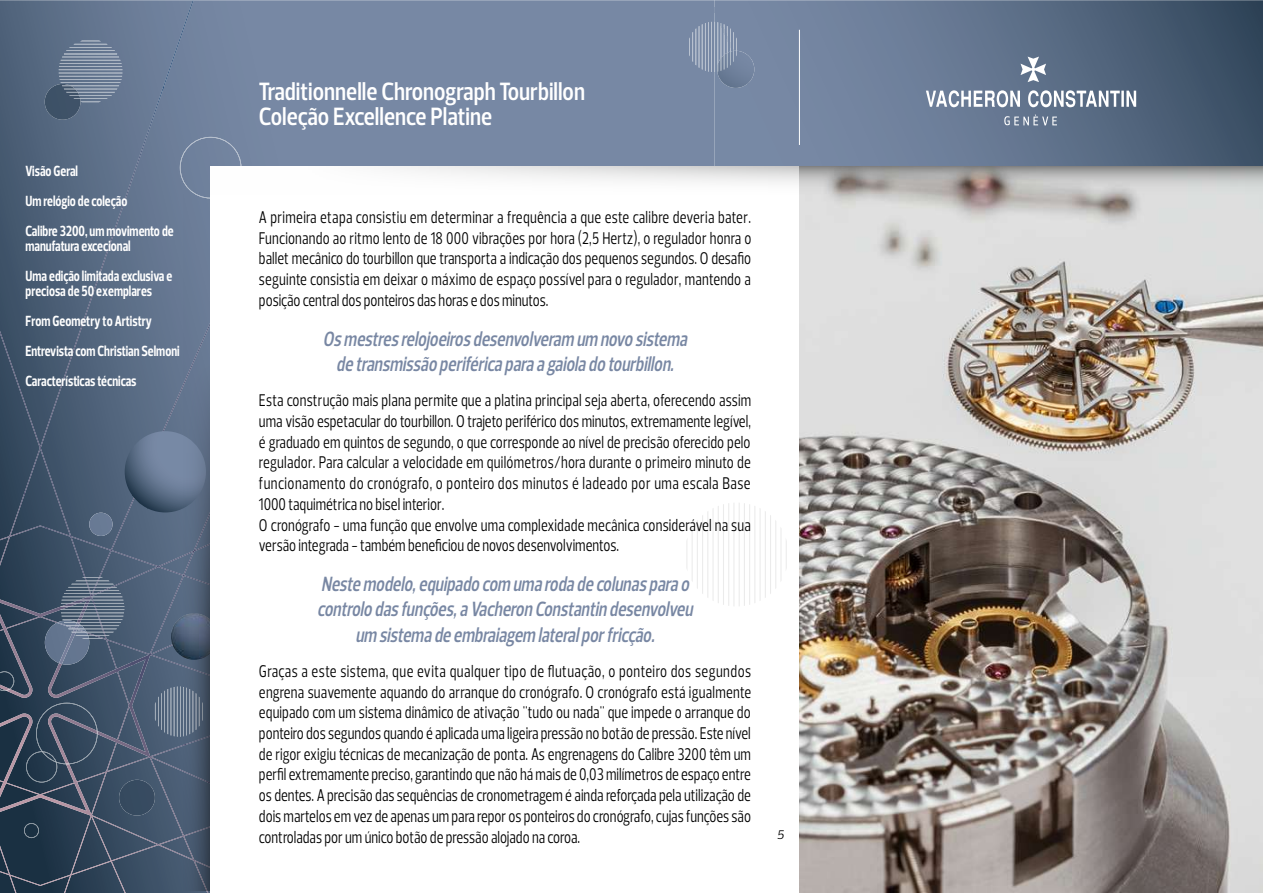
<style>
.page{position:relative;width:1263px;height:893px;background:#fff}
.page>*{position:absolute;margin:0;border:0;box-sizing:border-box;transform-origin:0 0}
.t1{font:600 25.5px/25.5px "Prelo Condensed";color:#fff}
.t2{font:italic 600 21px/25.2px "Prelo Condensed";color:#7887a3;text-align:center;scale:.9 1}
.t3{font:17.25px/20.7px "Prelo Condensed";color:#000;text-align:justify;scale:.9 1}
.t4{font:700 15px/30px "Prelo Condensed";color:#fff;scale:.9 1}
.t5{font:italic 12.75px "Prelo";color:#000}
</style>
<div class="page">
<div style="left:236px;top:0;width:478px;height:166px;background:#7788a4"></div>
<svg style="left:714px;top:0;width:549px;height:166px;background:#5f718b"></svg>
<svg style="left:0;top:0;width:236px;height:893px;background:#4d5f76"></svg>
<svg style="left:24px;top:823px;width:15px;height:15px"></svg>
<svg style="left:26px;top:703px;width:72px;height:79px;background:#3b4c5f"></svg>
<svg style="left:180px;top:137px;width:61px;height:53px;background:#73849f"></svg>
<div style="left:119px;top:780px;width:36px;height:36px;background:#364b60;border-radius:18px"></div>
<div style="left:89px;top:513px;width:24px;height:23px;background:#697b95;border-radius:12px"></div>
<svg style="left:155px;top:686px;width:8px;height:51px"></svg>
<svg style="left:0;top:671px;width:14px;height:20px"></svg>
<svg style="left:45px;top:577px;width:79px;height:88px;background:#5a6a7f"></svg>
<svg style="left:66px;top:41px;width:49px;height:10px"></svg>
<hr style="left:64px;top:53px;width:53px;height:1px;background:#a0acba">
<svg style="left:45px;top:57px;width:77px;height:63px;background:#67788e"></svg>
<img style="left:717px;top:51px;width:37px;height:37px">
<svg style="left:689px;top:22px;width:48px;height:50px;background:#8a98b0"></svg>
<svg style="left:125px;top:431px;width:81px;height:81px;background:#576a82"></svg>
<svg style="left:926px;top:57px;width:210px;height:68px;background:#74849a"></svg>
<svg style="left:163px;top:190px;width:47px;height:701px;background:#5b6b83"></svg>
<div style="left:210px;top:166px;width:1052px;height:727px;background:#fff"></div>
<svg style="left:385px;top:166px;width:414px;height:17px"></svg>
<hr style="left:799px;top:30px;width:1px;height:115px;background:#fff">
<svg style="left:686px;top:503px;width:101px;height:103px"></svg>
<img style="left:799px;top:214px;width:464px;height:679px">
<svg style="left:799px;top:166px;width:464px;height:48px;background:#bcbab9"></svg>
<p class="t4" style="left:26px;top:156px;width:166px">Visão Geral<br>Um relógio de coleção<br>Calibre 3200, um movimento de</p>
<p class="t4" style="left:26px;top:231px;width:165px">manufatura excecional<br>Uma edição limitada exclusiva e</p>
<p class="t4" style="left:26px;top:276px;width:173px">preciosa de 50 exemplares<br>From Geometry to Artistry<br>Entrevista com Christian Selmoni<br>Características técnicas</p>
<h1 class="t1" style="left:259px;top:79px;width:328px">Traditionnelle Chronograph Tourbillon<br>Coleção Excellence Platine</h1>
<p class="t3" style="left:259px;top:207px;width:549px">A primeira etapa consistiu em determinar a frequência a que este calibre deveria bater.<br>Funcionando ao ritmo lento de 18 000 vibrações por hora (2,5 Hertz), o regulador honra o ballet mecânico do tourbillon que transporta a indicação dos pequenos segundos. O desafio seguinte consistia em deixar o máximo de espaço possível para o regulador, mantendo a posição central dos ponteiros das horas e dos minutos.</p>
<p class="t2" style="left:323px;top:326px;width:411px">Osmestresrelojoeirosdesenvolveram um novosistema detransmissãoperiféricaparaagaioladotourbillon.</p>
<p class="t3" style="left:259px;top:390px;width:549px;text-align:left">Esta construção mais plana permite que a platina principal seja aberta, oferecendo assim uma visão espetacular do tourbillon. O trajeto periférico dos minutos, extremamente legível, é graduado em quintos de segundo, o que corresponde ao nível de precisão oferecido pelo regulador. Para calcular a velocidade em quilómetros/hora durante o primeiro minuto de funcionamento do cronógrafo, o ponteiro dos minutos é ladeado por uma escala Base 1000 taquimétrica no bisel interior.<br>O cronógrafo - uma função que envolve uma complexidade mecânica considerável na sua versão integrada - também beneficiou de novos desenvolvimentos.</p>
<p class="t2" style="left:317px;top:572px;width:424px">Nestemodelo,equipadocom umarodadecolunasparao controlodasfunções,aVacheronConstantindesenvolveu um sistemadeembraiagem lateralporfricção.</p>
<p class="t3" style="left:259px;top:661px;width:548px">Graças a este sistema, que evita qualquer tipo de flutuação, o ponteiro dos segundos engrena suavemente aquando do arranque do cronógrafo. O cronógrafo está igualmente equipado com um sistema dinâmico de ativação "tudo ou nada" que impede o arranque do ponteiro dos segundos quando é aplicada uma ligeira pressão no botão de pressão. Este nível de rigor exigiu técnicas de mecanização de ponta. As engrenagens do Calibre 3200 têm um perfil extremamente preciso, garantindo que não há mais de 0,03 milímetros de espaço entre os dentes. A precisão das sequências de cronometragem é ainda reforçada pela utilização de dois martelos em vez de apenas um para repor os ponteiros do cronógrafo, cujas funções são controladas por um único botão de pressão alojado na coroa.</p>
<p class="t5" style="left:777px;top:826px;width:9px">5</p>
</div>
